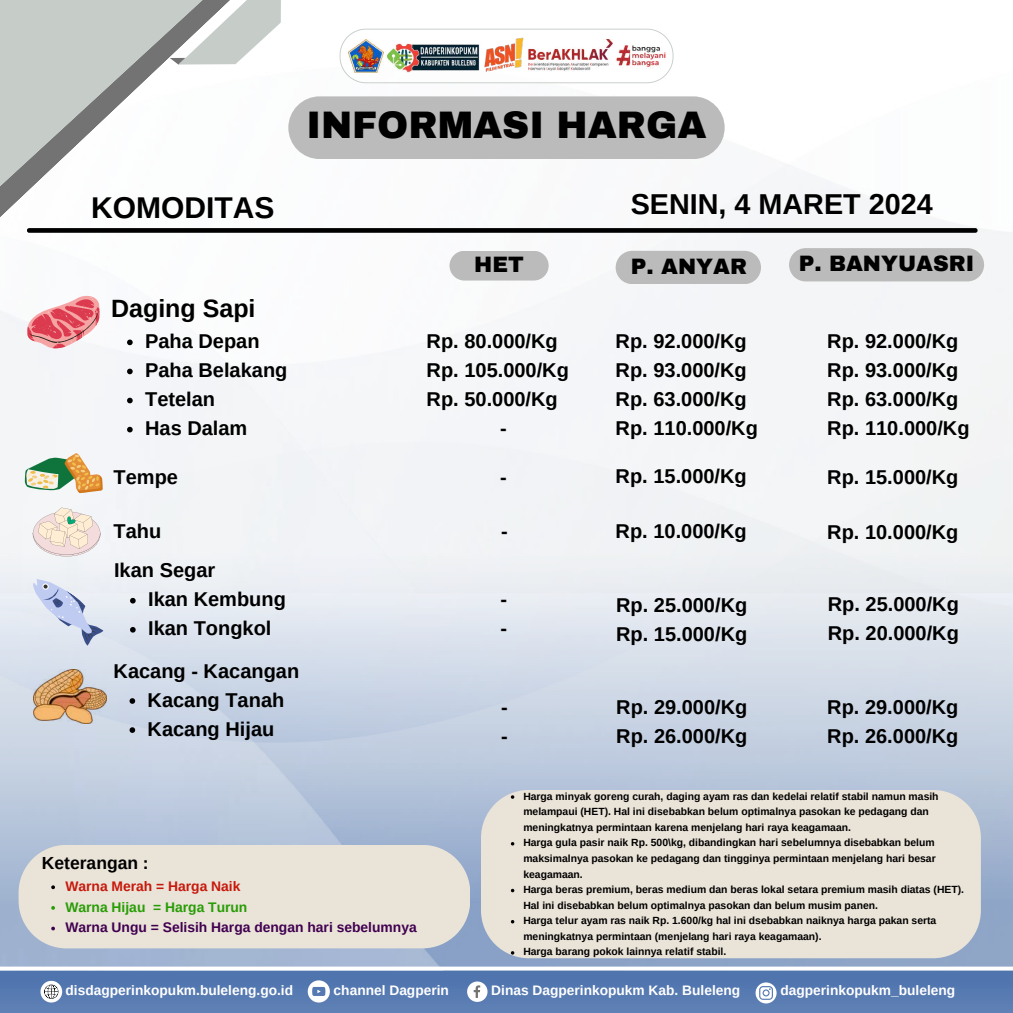
<style>
.page{position:relative;width:1013px;height:1013px;background:#fff}
.page>*{position:absolute;margin:0;border:0;box-sizing:border-box;transform-origin:0 0}
.t1{font:900 37.5px "Archivo";color:#000}
.t2{font:700 30px "Arimo";color:#000}
.t3{font:700 28.75px "Arimo";color:#000}
.t4{font:700 25px "Arimo";color:#000}
.t5{font:900 21.75px "Archivo";color:#000}
.t6{font:700 20px/29px "Arimo";color:#000}
.t7{font:700 17.5px "Arimo";color:#000}
.t8{font:700 13.88px "Arimo";color:#400050}
.t9{font:700 13.88px "Arimo";color:#279d04}
.t10{font:700 13.88px "Arimo";color:#c7180b}
.t11{font:700 13.75px "Arimo";color:#fff}
.t12{font:700 10.38px/15.6px "Arimo";color:#000}
</style>
<div class="page">
<div style="left:0;top:549px;width:1012px;height:463px;background:#5579b1"></div>
<img style="left:0;top:592px;width:1012px;height:374px">
<img style="left:0;top:28px;width:1012px;height:564px">
<svg style="left:467px;top:981px;width:20px;height:20px"></svg>
<svg style="left:40px;top:980px;width:22px;height:22px"></svg>
<svg style="left:308px;top:980px;width:22px;height:22px"></svg>
<svg style="left:755px;top:982px;width:21px;height:21px"></svg>
<svg style="left:0;top:966px;width:1012px;height:4px;fill:#fff"></svg>
<svg style="left:339px;top:29px;width:334px;height:54px"></svg>
<img style="left:349px;top:39px;width:34px;height:33px">
<img style="left:386px;top:42px;width:94px;height:30px">
<img style="left:528px;top:39px;width:82px;height:32px">
<img style="left:610px;top:39px;width:61px;height:35px">
<img style="left:481px;top:32px;width:47px;height:47px">
<svg style="left:243px;top:0;width:38px;height:65px"></svg>
<svg style="left:0;top:0;width:243px;height:266px"></svg>
<svg style="left:0;top:0;width:224px;height:215px"></svg>
<svg style="left:27px;top:228px;width:950px;height:5px"></svg>
<div style="left:288px;top:96px;width:436px;height:63px;background:#bbb;border-radius:31px"></div>
<div style="left:615px;top:251px;width:146px;height:33px;background:#bbb"></div>
<div style="left:789px;top:248px;width:195px;height:33px;background:#bbb"></div>
<svg style="left:27px;top:294px;width:73px;height:55px"></svg>
<svg style="left:21px;top:453px;width:82px;height:40px"></svg>
<svg style="left:33px;top:507px;width:67px;height:49px"></svg>
<svg style="left:24px;top:573px;width:80px;height:76px"></svg>
<img style="left:34px;top:669px;width:73px;height:54px">
<div style="left:19px;top:844px;width:451px;height:104px;background:#eae3d8"></div>
<div style="left:449px;top:251px;width:99px;height:29px;background:#bbb;border-radius:15px"></div>
<div style="left:481px;top:790px;width:499px;height:168px;background:#eae3d8"></div>
<svg style="left:127px;top:339px;width:6px;height:6px"></svg>
<svg style="left:127px;top:368px;width:6px;height:6px"></svg>
<svg style="left:127px;top:398px;width:6px;height:5px"></svg>
<svg style="left:127px;top:427px;width:6px;height:5px"></svg>
<svg style="left:130px;top:598px;width:6px;height:5px"></svg>
<svg style="left:130px;top:627px;width:6px;height:5px"></svg>
<svg style="left:129px;top:698px;width:6px;height:5px"></svg>
<svg style="left:129px;top:727px;width:6px;height:6px"></svg>
<svg style="left:51px;top:885px;width:4px;height:4px"></svg>
<svg style="left:51px;top:906px;width:4px;height:3px"></svg>
<svg style="left:51px;top:926px;width:4px;height:4px"></svg>
<svg style="left:511px;top:888px;width:3px;height:4px"></svg>
<h1 class="t1" style="left:306px;top:105px;width:401px">INFORMASI HARGA</h1>
<h2 class="t2" style="left:91px;top:191px;width:185px">KOMODITAS</h2>
<h3 class="t3" style="left:630px;top:188px;width:303px">SENIN, 4 MARET 2024</h3>
<h3 class="t5" style="left:474px;top:253px;width:51px">HET</h3>
<h3 class="t5" style="left:631px;top:255px;width:118px">P. ANYAR</h3>
<h3 class="t5" style="left:798px;top:252px;width:177px">P. BANYUASRI</h3>
<h3 class="t4" style="left:111px;top:294px;width:146px">Daging Sapi</h3>
<h3 class="t6" style="left:145px;top:326px;width:144px">Paha Depan<br>Paha Belakang<br>Tetelan<br>Has Dalam</h3>
<h3 class="t6" style="left:615px;top:326px;width:144px">Rp. 92.000/Kg<br>Rp. 93.000/Kg<br>Rp. 63.000/Kg<br>Rp. 110.000/Kg</h3>
<h3 class="t6" style="left:114px;top:462px;width:66px">Tempe</h3>
<h3 class="t6" style="left:615px;top:462px;width:133px">Rp. 15.000/Kg</h3>
<h3 class="t6" style="left:114px;top:516px;width:49px">Tahu</h3>
<h3 class="t6" style="left:615px;top:516px;width:133px">Rp. 10.000/Kg</h3>
<h3 class="t6" style="left:827px;top:518px;width:133px">Rp. 10.000/Kg</h3>
<h3 class="t6" style="left:148px;top:556px;width:139px;text-indent:-34px">Ikan Segar<br>Ikan Kembung<br>Ikan Tongkol</h3>
<h3 class="t6" style="left:426px;top:326px;width:144px;text-align:center">Rp. 80.000/Kg<br>Rp. 105.000/Kg<br>Rp. 50.000/Kg -</h3>
<h3 class="t6" style="left:827px;top:326px;width:144px">Rp. 92.000/Kg<br>Rp. 93.000/Kg<br>Rp. 63.000/Kg<br>Rp. 110.000/Kg</h3>
<h3 class="t6" style="left:827px;top:462px;width:133px">Rp. 15.000/Kg</h3>
<h3 class="t6" style="left:500px;top:462px;width:8px">-</h3>
<h3 class="t6" style="left:501px;top:516px;width:8px">-</h3>
<h3 class="t6" style="left:616px;top:590px;width:133px">Rp. 25.000/Kg<br>Rp. 15.000/Kg</h3>
<h3 class="t6" style="left:827px;top:589px;width:133px">Rp. 25.000/Kg<br>Rp. 20.000/Kg</h3>
<h3 class="t6" style="left:500px;top:585px;width:8px">- -</h3>
<h3 class="t6" style="left:148px;top:656px;width:153px;text-indent:-34px">Kacang - Kacangan<br>Kacang Tanah<br>Kacang Hijau</h3>
<h3 class="t7" style="left:42px;top:853px;width:108px">Keterangan :</h3>
<h3 class="t10" style="left:65px;top:878px;width:177px">Warna Merah = Harga Naik</h3>
<h3 class="t9" style="left:65px;top:899px;width:183px">Warna Hijau = Harga Turun</h3>
<h3 class="t8" style="left:65px;top:919px;width:353px">Warna Ungu = Selisih Harga dengan hari sebelumnya</h3>
<h3 class="t6" style="left:501px;top:692px;width:8px">- -</h3>
<h3 class="t6" style="left:616px;top:692px;width:133px">Rp. 29.000/Kg<br>Rp. 26.000/Kg</h3>
<h3 class="t6" style="left:827px;top:692px;width:133px">Rp. 29.000/Kg<br>Rp. 26.000/Kg</h3>
<p class="t12" style="left:523px;top:788px;width:442px">Harga minyak goreng curah, daging ayam ras dan kedelai relatif stabil namun masih melampaui (HET). Hal ini disebabkan belum optimalnya pasokan ke pedagang dan meningkatnya permintaan karena menjelang hari raya keagamaan.<br>Harga gula pasir naik Rp. 500\kg, dibandingkan hari sebelumnya disebabkan belum maksimalnya pasokan ke pedagang dan tingginya permintaan menjelang hari besar keagamaan.<br>Harga beras premium, beras medium dan beras lokal setara premium masih diatas (HET).<br>Hal ini disebabkan belum optimalnya pasokan dan belum musim panen.<br>Harga telur ayam ras naik Rp. 1.600/kg hal ini dsebabkan naiknya harga pakan serta meningkatnya permintaan (menjelang hari raya keagamaan).<br>Harga barang pokok lainnya relatif stabil.</p>
<h3 class="t11" style="left:66px;top:983px;width:229px">disdagperinkopukm.buleleng.go.id</h3>
<h3 class="t11" style="left:333px;top:982px;width:117px">channel Dagperin</h3>
<h3 class="t11" style="left:491px;top:983px;width:250px">Dinas Dagperinkopukm Kab. Buleleng</h3>
<h3 class="t11" style="left:780px;top:983px;width:176px">dagperinkopukm_buleleng</h3>
</div>
